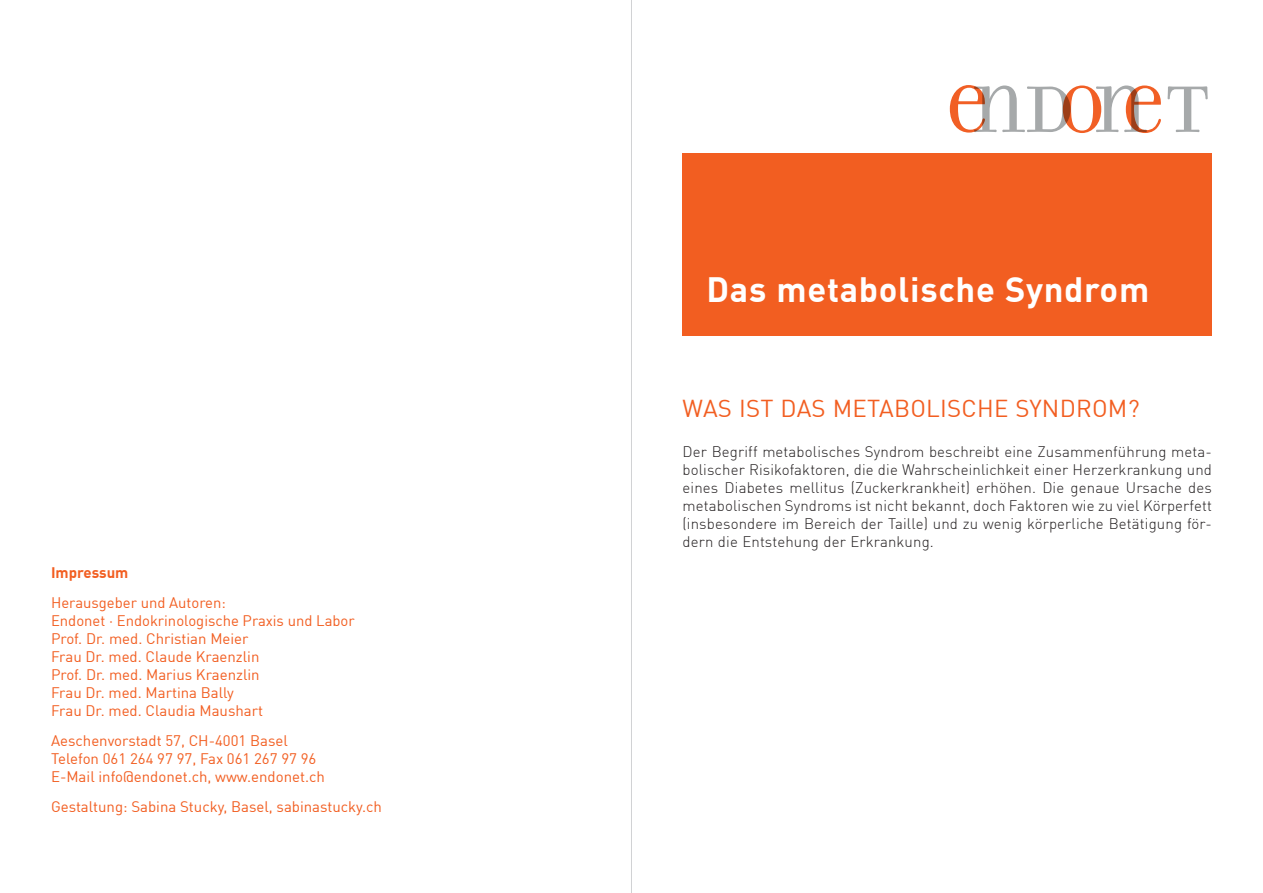
<style>
.page{position:relative;width:1263px;height:893px;background:#fff}
.page>*{position:absolute;margin:0;border:0;box-sizing:border-box;transform-origin:0 0}
.t1{font:700 34.5px "DIN Offc";letter-spacing:.02em;color:#fff}
.t2{font:24px "DIN Offc";letter-spacing:.01em;color:#f25e21}
.t3{font:300 15px/18px "DIN Offc";letter-spacing:.01em;color:#231f20;text-align:justify}
.t4{font:15px/18px "DIN Offc";color:#f25e21}
.t5{font:700 15px "DIN Offc";color:#f25e21}
</style>
<div class="page">
<div style="left:682px;top:153px;width:530px;height:183px;background:#f25e21"></div>
<svg style="left:950px;top:85px;width:211px;height:48px"></svg>
<svg style="left:1167px;top:86px;width:41px;height:46px"></svg>
<hr style="left:631px;top:0;width:1px;height:893px;background:#d1d2d4">
<p class="t5" style="left:51px;top:563px;width:79px">Impressum</p>
<p class="t4" style="left:51px;top:594px;width:305px">Herausgeber und Autoren:<br>Endonet · Endokrinologische Praxis und Labor<br>Prof. Dr. med. Christian Meier<br>Frau Dr. med. Claude Kraenzlin<br>Prof. Dr. med. Marius Kraenzlin<br>Frau Dr. med. Martina Bally<br>Frau Dr. med. Claudia Maushart</p>
<p class="t4" style="left:51px;top:732px;width:275px">Aeschenvorstadt 57, CH-4001 Basel<br>Telefon 061 264 97 97, Fax 061 267 97 96<br>E-Mail info@endonet.ch, www.endonet.ch</p>
<p class="t4" style="left:51px;top:798px;width:332px">Gestaltung: Sabina Stucky, Basel, sabinastucky.ch</p>
<h1 class="t1" style="left:706px;top:267px;width:444px">Das metabolische Syndrom</h1>
<h2 class="t2" style="left:682px;top:393px;width:459px">WAS IST DAS METABOLISCHE SYNDROM?</h2>
<p class="t3" style="left:682px;top:442px;width:531px">Der Begriff metabolisches Syndrom beschreibt eine Zusammenführung meta&shy;bolischer Risikofaktoren, die die Wahrscheinlichkeit einer Herzerkrankung und eines Diabetes mellitus (Zuckerkrankheit) erhöhen. Die genaue Ursache des metabolischen Syndroms ist nicht bekannt, doch Faktoren wie zu viel Körperfett (insbesondere im Bereich der Taille) und zu wenig körperliche Betätigung för&shy;dern die Entstehung der Erkrankung.</p>
</div>
